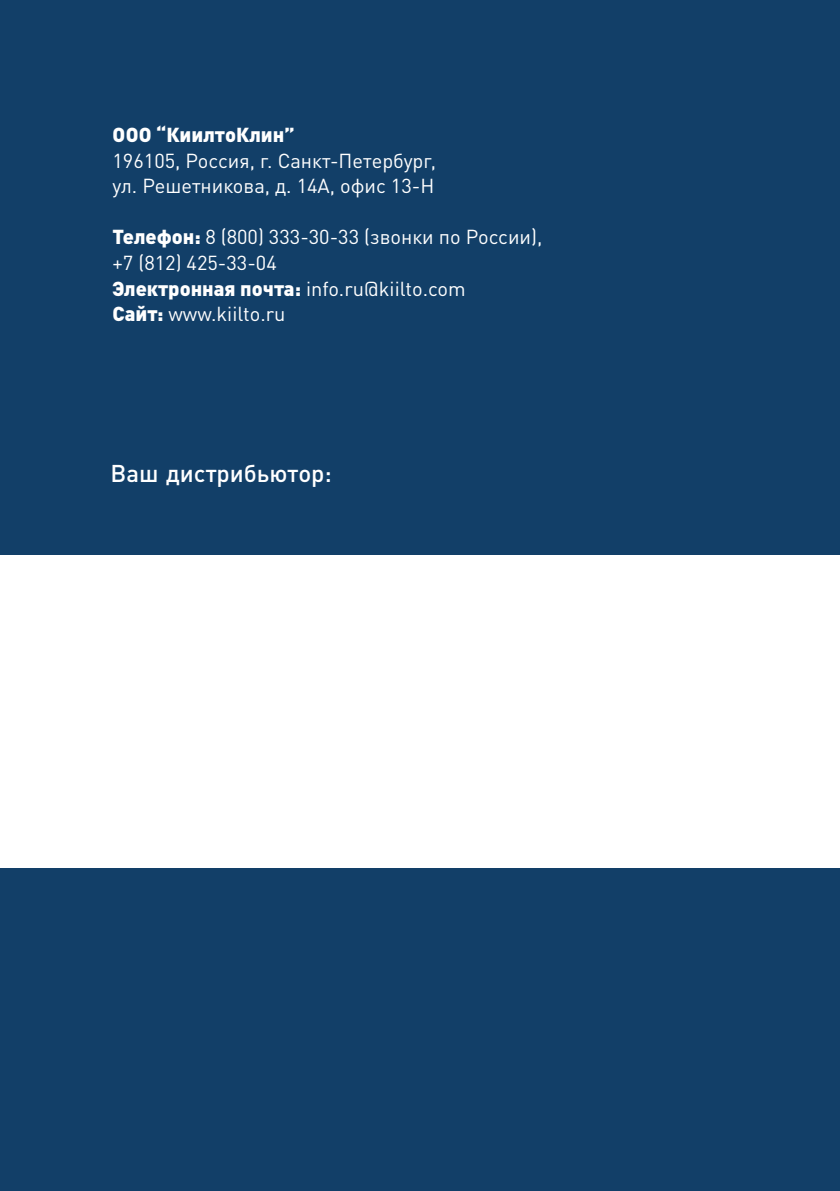
<style>
.page{position:relative;width:840px;height:1191px;background:#fff}
.page>*{position:absolute;margin:0;border:0;box-sizing:border-box;transform-origin:0 0}
.t1{font:500 24px "DIN Pro";color:#fff}
.t2{font:20px/25.6px "DIN Pro";color:#fff}
.t3{font:900 20px "DIN Pro";color:#fff}
.s1{font-weight:900}
</style>
<div class="page">
<div style="left:0;top:0;width:839px;height:1191px;background:#123f68"></div>
<div style="left:0;top:555px;width:839px;height:313px;background:#fff"></div>
<p class="t3" style="left:113px;top:127px;width:183px">ООО “КиилтоКлин”</p>
<p class="t2" style="left:112px;top:150px;width:325px">196105, Россия, г. Санкт-Петербург, ул. Решетникова, д. 14А, офис 13-Н</p>
<p class="t2" style="left:112px;top:226px;width:431px"><span class="s1">Телефон:</span> 8 (800) 333-30-33 (звонки по России), +7 (812) 425-33-04<br><span class="s1">Электронная почта:</span> info.ru@kiilto.com<br><span class="s1">Сайт:</span> www.kiilto.ru</p>
<p class="t1" style="left:110px;top:463px;width:223px">Ваш дистрибьютор:</p>
</div>
